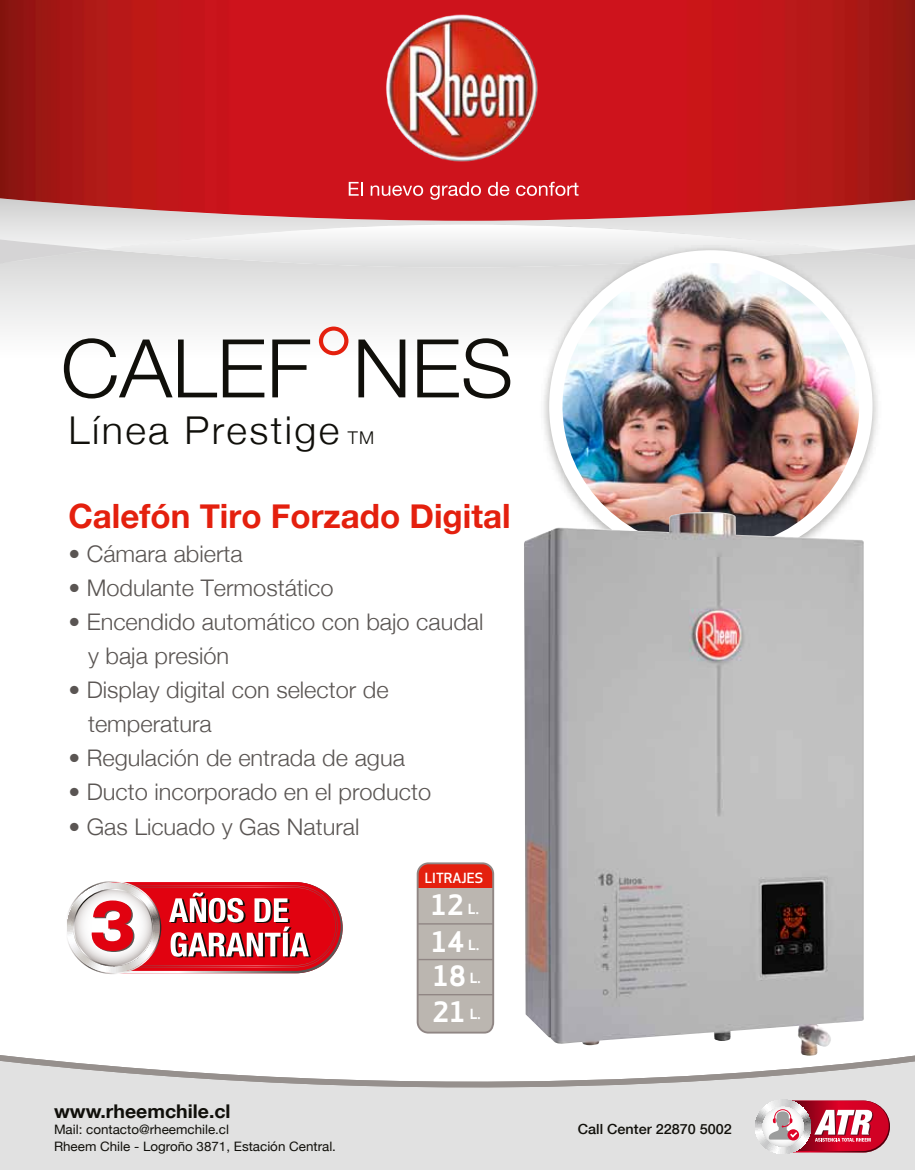
<style>
.page{position:relative;width:915px;height:1170px;background:#fff}
.page>*{position:absolute;margin:0;border:0;box-sizing:border-box;transform-origin:0 0}
.t1{font:300 81px "Helvetica Neue";color:#100f0a}
.t2{font:300 38.25px "Helvetica Neue";letter-spacing:.06em;color:#100f0a}
.t3{font:700 33.45px "Helvetica Neue";color:#e4200e}
.t4{font:700 27.15px/35.5px "Apex Sans";color:#fff}
.t5{font:300 22.95px/34px "Helvetica Neue";color:#5a5553}
.t6{font:700 18.9px "Helvetica Neue";color:#100f0a}
.t7{font:500 13.95px "Helvetica Neue";color:#100f0a}
.t8{font:500 13.65px "Apex New";color:#fff}
.t9{font:700 13.65px "Apex Sans";color:#fff}
.t10{font:13.05px/17.4px "Helvetica Neue";color:#100f0a}
.s1{font-size:17.55px}
.s2{font-size:13.65px}
</style>
<div class="page">
<div style="left:1px;top:1124px;width:913px;height:45px;background:#e1e1e1"></div>
<div style="left:1px;top:1087px;width:913px;height:37px;background:#e1e1e1"></div>
<svg style="left:1px;top:1055px;width:913px;height:32px"></svg>
<img style="left:1px;top:0;width:913px;height:195px">
<svg style="left:1px;top:196px;width:913px;height:28px;background:#cf6266"></svg>
<svg style="left:1px;top:269px;width:913px;height:87px"></svg>
<svg style="left:1px;top:224px;width:913px;height:45px"></svg>
<svg style="left:348px;top:182px;width:14px;height:14px"></svg>
<svg style="left:370px;top:185px;width:53px;height:11px"></svg>
<svg style="left:430px;top:182px;width:51px;height:18px"></svg>
<svg style="left:488px;top:182px;width:21px;height:14px"></svg>
<svg style="left:516px;top:182px;width:62px;height:14px"></svg>
<img style="left:382px;top:14px;width:158px;height:149px">
<svg style="left:754px;top:1099px;width:56px;height:54px"></svg>
<svg style="left:755px;top:1100px;width:134px;height:52px"></svg>
<svg style="left:416px;top:862px;width:79px;height:172px;background:#bfa19a"></svg>
<hr style="left:417px;top:993px;width:76px;height:2px;background:#908684">
<hr style="left:417px;top:923px;width:76px;height:1px;background:#908684">
<hr style="left:417px;top:958px;width:76px;height:2px;background:#908684">
<svg style="left:319px;top:326px;width:29px;height:29px"></svg>
<svg style="left:67px;top:881px;width:275px;height:93px"></svg>
<img style="left:535px;top:239px;width:350px;height:339px">
<img style="left:555px;top:257px;width:310px;height:299px">
<div style="left:549px;top:250px;width:323px;height:312px;border:13px solid #fff;border-radius:50%"></div>
<img style="left:524px;top:512px;width:339px;height:543px">
<h1 class="t1" style="left:61px;top:303px;width:454px">CALEF NES</h1>
<h2 class="t2" style="left:69px;top:399px;width:307px">Línea Prestige <span class="s1">TM</span></h2>
<h3 class="t3" style="left:68px;top:486px;width:443px">Calefón Tiro Forzado Digital</h3>
<p class="t5" style="left:68px;top:535px;width:176px">• Cámara abierta</p>
<p class="t5" style="left:68px;top:569px;width:266px">• Modulante Termostático</p>
<p class="t5" style="left:88px;top:603px;width:397px;text-indent:-20px">• Encendido automático con bajo caudal y baja presión</p>
<p class="t5" style="left:88px;top:671px;width:302px;text-indent:-20px">• Display digital con selector de temperatura</p>
<p class="t5" style="left:68px;top:739px;width:338px">• Regulación de entrada de agua</p>
<p class="t5" style="left:68px;top:773px;width:364px">• Ducto incorporado en el producto</p>
<p class="t5" style="left:68px;top:807px;width:292px">• Gas Licuado y Gas Natural</p>
<p class="t8" style="left:424px;top:868px;width:60px">LITRAJES</p>
<p class="t4" style="left:430px;top:887px;width:50px">12 <span class="s2">L.<br></span>14<br>18</p>
<p class="t9" style="left:468px;top:935px;width:12px">L.</p>
<p class="t9" style="left:469px;top:968px;width:12px">L.</p>
<p class="t4" style="left:432px;top:994px;width:50px">21 <span class="s2">L.</span></p>
<p class="t6" style="left:54px;top:1093px;width:178px">www.rheemchile.cl</p>
<p class="t10" style="left:54px;top:1119px;width:283px">Mail: contacto@rheemchile.cl<br>Rheem Chile - Logroño 3871, Estación Central.</p>
<p class="t7" style="left:577px;top:1117px;width:155px">Call Center 22870 5002</p>
</div>
